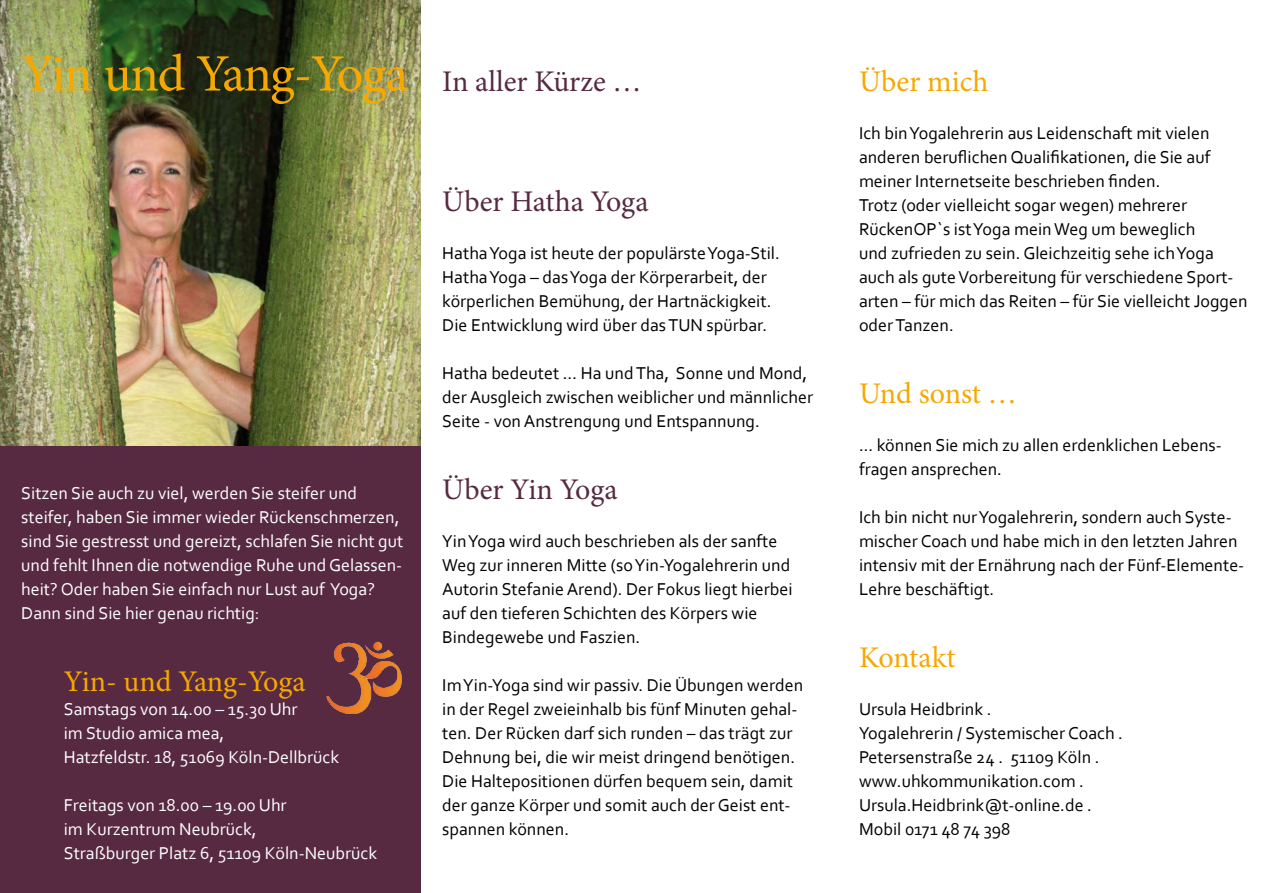
<style>
.page{position:relative;width:1263px;height:893px;background:#fff}
.page>*{position:absolute;margin:0;border:0;box-sizing:border-box;transform-origin:0 0}
.t1{font:52.5px "Minion Pro";letter-spacing:-.03em;color:#f6a800}
.t2{font:30px "Minion Pro";letter-spacing:-.005em;color:#f6a800}
.t3{font:30px "Minion Pro";color:#572a41}
.t4{font:18px/24px "Corbel";color:#000}
.t5{font:18px/24px "Corbel";color:#fff}
</style>
<div class="page">
<img style="left:0;top:0;width:421px;height:446px">
<div style="left:0;top:446px;width:421px;height:447px;background:#572a41"></div>
<img style="left:326px;top:641px;width:76px;height:73px">
<h1 class="t1" style="left:21px;top:39px;width:388px">Yin und Yang-Yoga</h1>
<p class="t5" style="left:21px;top:480px;width:384px">Sitzen Sie auch zu viel, werden Sie steifer und steifer, haben Sie immer wieder Rückenschmerzen, sind Sie gestresst und gereizt, schlafen Sie nicht gut und fehlt Ihnen die notwendige Ruhe und Gelassen&shy;heit? Oder haben Sie einfach nur Lust auf Yoga?<br>Dann sind Sie hier genau richtig:</p>
<h2 class="t2" style="left:64px;top:661px;width:243px">Yin- und Yang-Yoga</h2>
<p class="t5" style="left:64px;top:696px;width:277px">Samstags von 14.00 – 15.30 Uhr<br>im Studio amica mea,<br>Hatzfeldstr. 18, 51069 Köln-Dellbrück</p>
<p class="t5" style="left:64px;top:792px;width:315px">Freitags von 18.00 – 19.00 Uhr<br>im Kurzentrum Neubrück,<br>Straßburger Platz 6, 51109 Köln-Neubrück</p>
<h2 class="t3" style="left:442px;top:61px;width:201px">In aller Kürze …</h2>
<h2 class="t3" style="left:442px;top:181px;width:208px">Über Hatha Yoga</h2>
<p class="t4" style="left:442px;top:240px;width:339px">Hatha Yoga ist heute der populärste Yoga-Stil.<br>Hatha Yoga – das Yoga der Körperarbeit, der körperlichen Bemühung, der Hartnäckigkeit.<br>Die Entwicklung wird über das TUN spürbar.</p>
<p class="t4" style="left:442px;top:360px;width:372px">Hatha bedeutet … Ha und Tha, Sonne und Mond, der Ausgleich zwischen weiblicher und männlicher<br>Seite - von Anstrengung und Entspannung.</p>
<h2 class="t3" style="left:442px;top:469px;width:177px">Über Yin Yoga</h2>
<p class="t4" style="left:442px;top:528px;width:352px">Yin Yoga wird auch beschrieben als der sanfte Weg zur inneren Mitte (so Yin-Yogalehrerin und Autorin Stefanie Arend). Der Fokus liegt hierbei auf den tieferen Schichten des Körpers wie Bindegewebe und Faszien.</p>
<p class="t4" style="left:442px;top:672px;width:362px">Im Yin-Yoga sind wir passiv. Die Übungen werden in der Regel zweieinhalb bis fünf Minuten gehal&shy;ten. Der Rücken darf sich runden – das trägt zur Dehnung bei, die wir meist dringend benötigen.<br>Die Haltepositionen dürfen bequem sein, damit der ganze Körper und somit auch der Geist ent&shy;spannen können.</p>
<h2 class="t2" style="left:859px;top:61px;width:131px">Über mich</h2>
<p class="t4" style="left:859px;top:120px;width:390px">Ich bin Yogalehrerin aus Leidenschaft mit vielen anderen beruflichen Qualifikationen, die Sie auf meiner Internetseite beschrieben finden.<br>Trotz (oder vielleicht sogar wegen) mehrerer RückenOP`s ist Yoga mein Weg um beweglich<br>und zufrieden zu sein. Gleichzeitig sehe ich Yoga auch als gute Vorbereitung für verschiedene Sport&shy;arten – für mich das Reiten – für Sie vielleicht Joggen oder Tanzen.</p>
<h2 class="t2" style="left:859px;top:373px;width:160px">Und sonst …</h2>
<p class="t4" style="left:859px;top:432px;width:364px">... können Sie mich zu allen erdenklichen Lebens&shy;fragen ansprechen.</p>
<p class="t4" style="left:859px;top:504px;width:387px">Ich bin nicht nur Yogalehrerin, sondern auch Syste&shy;mischer Coach und habe mich in den letzten Jahren intensiv mit der Ernährung nach der Fünf-Elemente-Lehre beschäftigt.</p>
<h2 class="t2" style="left:859px;top:637px;width:98px">Kontakt</h2>
<p class="t4" style="left:859px;top:696px;width:265px">Ursula Heidbrink .<br>Yogalehrerin / Systemischer Coach .<br>Petersenstraße 24 . 51109 Köln . www.uhkommunikation.com .<br>Ursula.Heidbrink@t-online.de .<br>Mobil 0171 48 74 398</p>
</div>
